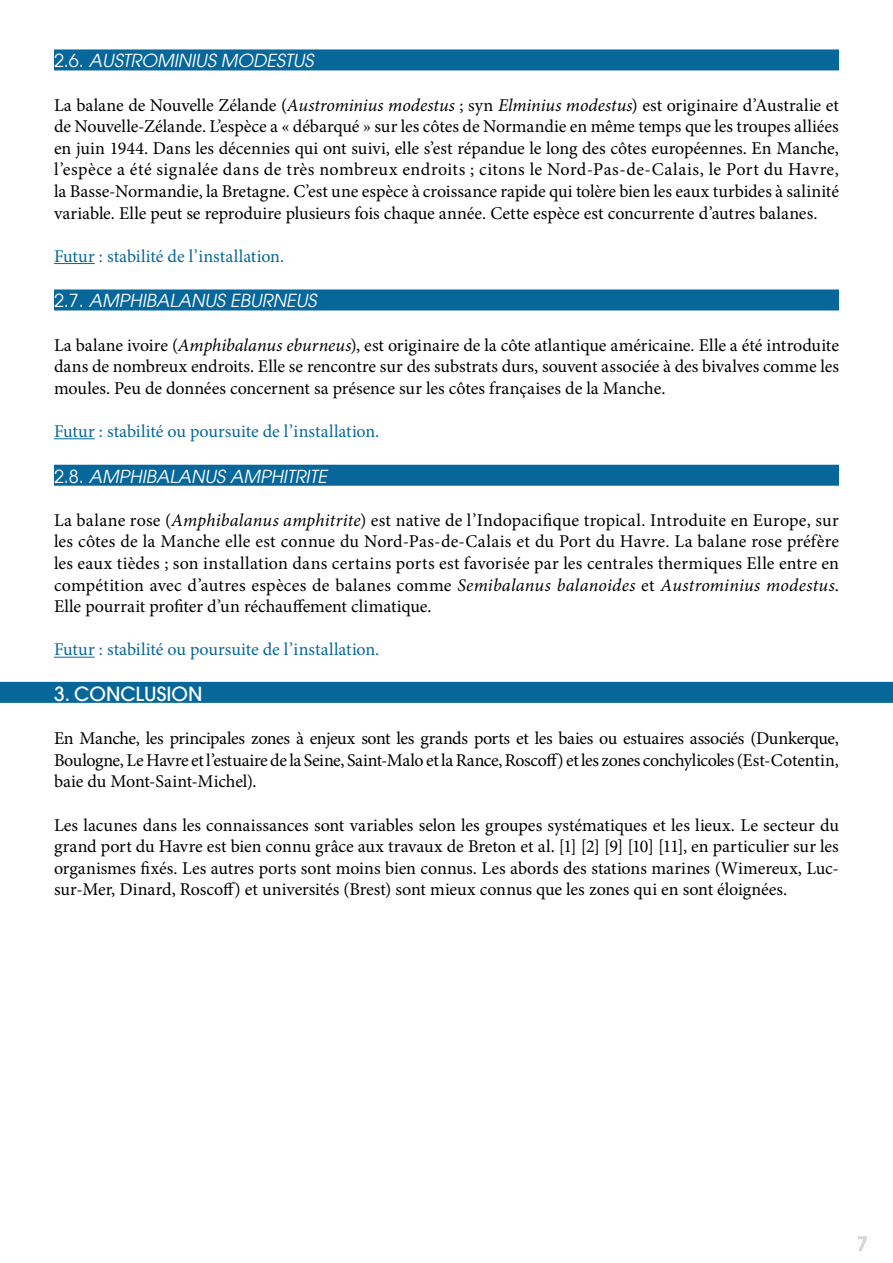
<style>
.page{position:relative;width:893px;height:1263px;background:#fff}
.page>*{position:absolute;margin:0;border:0;box-sizing:border-box;transform-origin:0 0}
.t1{font:500 19.5px "Avant Garde LT";color:#fff}
.t2{font:18px/21.6px "Minion Pro";letter-spacing:-.005em;color:#000;text-align:justify}
.t3{font:18px "Minion Pro";color:#07679a}
.t4{font:italic 18px "Avant Garde LT";color:#fff}
.s1{font-style:normal}
.s2{font-style:italic}
</style>
<div class="page">
<svg style="left:858px;top:1236px;width:9px;height:15px"></svg>
<div style="left:54px;top:49px;width:785px;height:21px;background:#07679a"></div>
<hr style="left:54px;top:263px;width:41px;height:1px;background:#07679a">
<div style="left:54px;top:289px;width:785px;height:21px;background:#07679a"></div>
<hr style="left:54px;top:438px;width:41px;height:1px;background:#07679a">
<div style="left:54px;top:465px;width:785px;height:21px;background:#07679a"></div>
<hr style="left:54px;top:657px;width:41px;height:1px;background:#07679a">
<div style="left:0;top:682px;width:893px;height:21px;background:#07679a"></div>
<p class="t4" style="left:54px;top:50px;width:261px"><span class="s1">2.6.</span> AUSTROMINIUS MODESTUS</p>
<p class="t2" style="left:54px;top:94px;width:786px">La balane de Nouvelle Zélande (<span class="s2">Austrominius modestus</span> ; syn <span class="s2">Elminius modestus</span>) est originaire d’Australie et de Nouvelle-Zélande. L’espèce a « débarqué » sur les côtes de Normandie en même temps que les troupes alliées en juin 1944. Dans les décennies qui ont suivi, elle s’est répandue le long des côtes européennes. En Manche, l’espèce a été signalée dans de très nombreux endroits ; citons le Nord-Pas-de-Calais, le Port du Havre, la Basse-Normandie, la Bretagne. C’est une espèce à croissance rapide qui tolère bien les eaux turbides à salinité variable. Elle peut se reproduire plusieurs fois chaque année. Cette espèce est concurrente d’autres balanes.</p>
<p class="t3" style="left:54px;top:244px;width:232px">Futur : stabilité de l’installation.</p>
<p class="t4" style="left:54px;top:290px;width:264px"><span class="s1">2.7.</span> AMPHIBALANUS EBURNEUS</p>
<p class="t2" style="left:54px;top:334px;width:787px">La balane ivoire (<span class="s2">Amphibalanus eburneus</span>), est originaire de la côte atlantique américaine. Elle a été introduite dans de nombreux endroits. Elle se rencontre sur des substrats durs, souvent associée à des bivalves comme les moules. Peu de données concernent sa présence sur les côtes françaises de la Manche.</p>
<p class="t3" style="left:54px;top:419px;width:327px">Futur : stabilité ou poursuite de l’installation.</p>
<p class="t4" style="left:54px;top:465px;width:274px"><span class="s1">2.8.</span> AMPHIBALANUS AMPHITRITE</p>
<p class="t2" style="left:54px;top:509px;width:786px">La balane rose (<span class="s2">Amphibalanus amphitrite</span>) est native de l’Indopacifique tropical. Introduite en Europe, sur les côtes de la Manche elle est connue du Nord-Pas-de-Calais et du Port du Havre. La balane rose préfère les eaux tièdes ; son installation dans certains ports est favorisée par les centrales thermiques Elle entre en compétition avec d’autres espèces de balanes comme <span class="s2">Semibalanus balanoides</span> et <span class="s2">Austrominius modestus</span>.<br>Elle pourrait profiter d’un réchauffement climatique.</p>
<p class="t3" style="left:54px;top:638px;width:327px">Futur : stabilité ou poursuite de l’installation.</p>
<p class="t1" style="left:54px;top:682px;width:150px">3. CONCLUSION</p>
<p class="t2" style="left:54px;top:728px;width:786px">En Manche, les principales zones à enjeux sont les grands ports et les baies ou estuaires associés (Dunkerque, Boulogne, Le Havre et l’estuaire de la Seine, Saint-Malo et la Rance, Roscoff) et les zones conchylicoles (Est-Cotentin, baie du Mont-Saint-Michel).</p>
<p class="t2" style="left:54px;top:814px;width:786px">Les lacunes dans les connaissances sont variables selon les groupes systématiques et les lieux. Le secteur du grand port du Havre est bien connu grâce aux travaux de Breton et al. [1] [2] [9] [10] [11], en particulier sur les organismes fixés. Les autres ports sont moins bien connus. Les abords des stations marines (Wimereux, Luc&shy;sur-Mer, Dinard, Roscoff) et universités (Brest) sont mieux connus que les zones qui en sont éloignées.</p>
</div>
